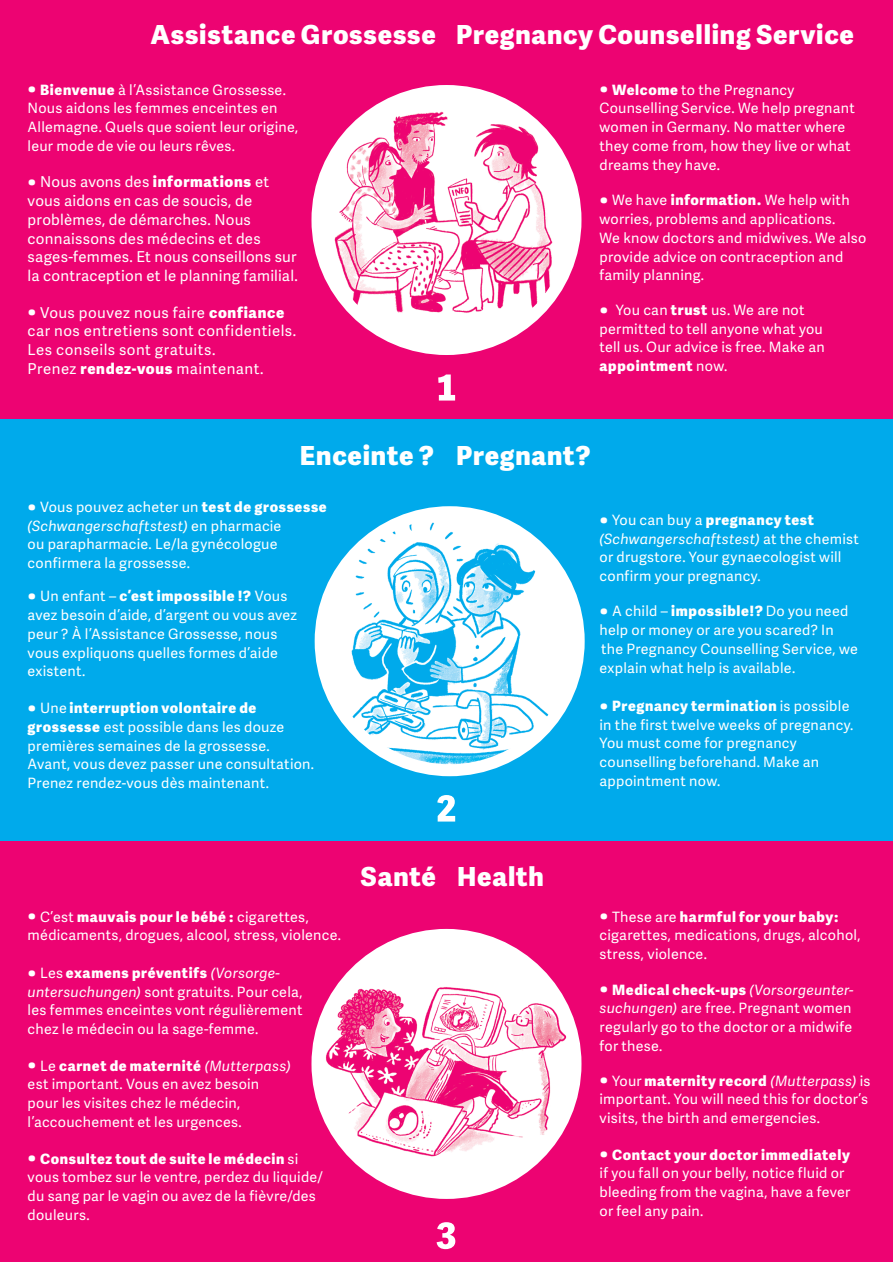
<style>
.page{position:relative;width:893px;height:1263px;background:#fff}
.page>*{position:absolute;margin:0;border:0;box-sizing:border-box;transform-origin:0 0}
.dt_Fließtext_2{font:700 37.5px "Adelle Sans ARA";color:#fff}
.dt_Überschrift{font:800 26.25px "Adelle Sans ARA";letter-spacing:.03em;color:#fff}
.t1{font:15px/18.8px "Adelle Sans ARA";letter-spacing:.02em;color:#fff}
.dt_Fließtext_2-2{font:14.25px/18.8px "Adelle Sans ARA";letter-spacing:.02em;color:#fff}
.s1{font-weight:800}
.s2{font-family:"Adelle Sans";font-style:italic}
</style>
<div class="page">
<div style="left:0;top:0;width:893px;height:420px;background:#ed0372"></div>
<div style="left:0;top:420px;width:893px;height:421px;background:#00aaeb"></div>
<div style="left:0;top:841px;width:893px;height:421px;background:#ed0372"></div>
<img style="left:317px;top:91px;width:258px;height:258px;border-radius:129px">
<div style="left:311px;top:85px;width:270px;height:270px;border:12px solid #fff;border-radius:50%"></div>
<div style="left:317px;top:935px;width:258px;height:258px;background:#fff;border-radius:50%"></div>
<img style="left:324px;top:975px;width:245px;height:186px">
<div style="left:311px;top:929px;width:270px;height:270px;border:12px solid #fff;border-radius:50%"></div>
<img style="left:321px;top:512px;width:244px;height:258px">
<div style="left:315px;top:506px;width:270px;height:270px;border:12px solid #fff;border-radius:50%"></div>
<svg style="left:437px;top:1222px;width:18px;height:27px"></svg>
<svg style="left:437px;top:795px;width:18px;height:26px"></svg>
<svg style="left:438px;top:374px;width:17px;height:27px"></svg>
<p class="dt_Überschrift" style="left:151px;top:17px;width:286px">Assistance Grossesse</p>
<p class="dt_Überschrift" style="left:456px;top:17px;width:399px">Pregnancy Counselling Service</p>
<p class="dt_Fließtext_2-2" style="left:28px;top:82px;width:272px;text-indent:12px"><span class="s1">Bienvenue</span> à l’Assistance Grossesse.<br>Nous aidons les femmes enceintes en Allemagne. Quels que soient leur origine, leur mode de vie ou leurs rêves.</p>
<p class="dt_Fließtext_2" style="left:28px;top:65px;width:10px">·</p>
<p class="dt_Fließtext_2-2" style="left:600px;top:82px;width:257px;text-indent:12px"><span class="s1">Welcome</span> to the Pregnancy<br>Counselling Service. We help pregnant women in Germany. No matter where they come from, how they live or what dreams they have.</p>
<p class="dt_Fließtext_2" style="left:600px;top:65px;width:10px">·</p>
<p class="t1" style="left:28px;top:174px;width:272px;text-indent:12px">Nous avons des <span class="s1">informations</span> et vous aidons en cas de soucis, de problèmes, de démarches. Nous connaissons des médecins et des sages-femmes. Et nous conseillons sur la contraception et le planning familial.</p>
<p class="dt_Fließtext_2" style="left:28px;top:158px;width:10px">·</p>
<p class="dt_Fließtext_2-2" style="left:600px;top:192px;width:268px;text-indent:12px">We have <span class="s1">information.</span> We help with worries, problems and applications.<br>We know doctors and midwives. We also provide advice on contraception and family planning.</p>
<p class="dt_Fließtext_2" style="left:600px;top:176px;width:10px">·</p>
<p class="t1" style="left:28px;top:304px;width:270px;text-indent:12px">Vous pouvez nous faire <span class="s1">confiance </span>car nos entretiens sont confidentiels.<br>Les conseils sont gratuits.<br>Prenez <span class="s1">rendez-vous</span> maintenant.</p>
<p class="dt_Fließtext_2" style="left:28px;top:288px;width:10px">·</p>
<p class="dt_Fließtext_2-2" style="left:600px;top:302px;width:227px;text-indent:16px">You can <span class="s1">trust</span> us. We are not permitted to tell anyone what you tell us. Our advice is free. Make an <span class="s1">appointment</span> now.</p>
<p class="dt_Fließtext_2" style="left:600px;top:285px;width:10px">·</p>
<p class="dt_Überschrift" style="left:300px;top:438px;width:136px">Enceinte ?</p>
<p class="dt_Fließtext_2-2" style="left:28px;top:499px;width:301px;text-indent:12px">Vous pouvez acheter un <span class="s1">test de grossesse </span><span class="s2">(Schwangerschaftstest)</span> en pharmacie<br>ou parapharmacie. Le/la gynécologue confirmera la grossesse.</p>
<p class="dt_Fließtext_2" style="left:28px;top:572px;width:10px">·</p>
<p class="dt_Fließtext_2" style="left:28px;top:482px;width:10px">·</p>
<p class="dt_Fließtext_2-2" style="left:28px;top:588px;width:271px;text-indent:12px">Un enfant – <span class="s1">c’est impossible !?</span> Vous avez besoin d’aide, d’argent ou vous avez peur ? À l’Assistance Grossesse, nous vous expliquons quelles formes d’aide existent.</p>
<p class="dt_Fließtext_2" style="left:28px;top:683px;width:10px">·</p>
<p class="dt_Fließtext_2-2" style="left:28px;top:700px;width:288px;text-indent:12px">Une <span class="s1">interruption volontaire de grossesse</span> est possible dans les douze premières semaines de la grossesse.<br>Avant, vous devez passer une consultation.<br>Prenez rendez-vous dès maintenant.</p>
<p class="dt_Überschrift" style="left:456px;top:438px;width:136px">Pregnant?</p>
<p class="dt_Fließtext_2-2" style="left:600px;top:512px;width:261px;text-indent:12px">You can buy a <span class="s1">pregnancy test </span><span class="s2">(Schwangerschaftstest)</span> at the chemist or drugstore. Your gynaecologist will confirm your pregnancy.</p>
<p class="dt_Fließtext_2" style="left:600px;top:495px;width:10px">·</p>
<p class="dt_Fließtext_2-2" style="left:600px;top:603px;width:260px;text-indent:12px">A child – <span class="s1">impossible!?</span> Do you need help or money or are you scared? In the Pregnancy Counselling Service, we explain what help is available.</p>
<p class="dt_Fließtext_2" style="left:600px;top:587px;width:10px">·</p>
<p class="dt_Fließtext_2-2" style="left:600px;top:698px;width:255px;text-indent:12px"><span class="s1">Pregnancy termination</span> is possible in the first twelve weeks of pregnancy.<br>You must come for pregnancy counselling beforehand. Make an appointment now.</p>
<p class="dt_Fließtext_2" style="left:600px;top:681px;width:10px">·</p>
<p class="dt_Fließtext_2-2" style="left:28px;top:909px;width:315px;text-indent:12px">C’est <span class="s1">mauvais pour le bébé :</span> cigarettes, médicaments, drogues, alcool, stress, violence.</p>
<p class="dt_Fließtext_2" style="left:28px;top:892px;width:10px">·</p>
<p class="dt_Fließtext_2-2" style="left:28px;top:965px;width:276px;text-indent:12px">Les <span class="s1">examens préventifs</span> <span class="s2">(Vorsorge&shy;untersuchungen)</span> sont gratuits. Pour cela, les femmes enceintes vont régulièrement chez le médecin ou la sage-femme.</p>
<p class="dt_Fließtext_2" style="left:28px;top:948px;width:10px">·</p>
<p class="dt_Fließtext_2-2" style="left:28px;top:1058px;width:265px;text-indent:12px">Le <span class="s1">carnet de maternité</span> <span class="s2">(Mutterpass) </span>est important. Vous en avez besoin pour les visites chez le médecin, l’accouchement et les urgences.</p>
<p class="dt_Fließtext_2" style="left:28px;top:1134px;width:10px">·</p>
<p class="dt_Fließtext_2" style="left:28px;top:1041px;width:10px">·</p>
<p class="dt_Fließtext_2-2" style="left:28px;top:1150px;width:297px;text-indent:12px"><span class="s1">Consultez tout de suite le médecin</span> si vous tombez sur le ventre, perdez du liquide/ du sang par le vagin ou avez de la fièvre/des douleurs.</p>
<p class="dt_Überschrift" style="left:361px;top:859px;width:76px">Santé</p>
<p class="dt_Überschrift" style="left:457px;top:859px;width:88px">Health</p>
<p class="dt_Fließtext_2-2" style="left:600px;top:909px;width:262px;text-indent:12px">These are <span class="s1">harmful for your baby: </span>cigarettes, medications, drugs, alcohol, stress, violence.</p>
<p class="dt_Fließtext_2" style="left:600px;top:892px;width:10px">·</p>
<p class="dt_Fließtext_2-2" style="left:600px;top:982px;width:255px;text-indent:12px"><span class="s1">Medical check-ups</span> <span class="s2">(Vorsorgeunter&shy;suchungen)</span> are free. Pregnant women regularly go to the doctor or a midwife for these.</p>
<p class="dt_Fließtext_2" style="left:600px;top:965px;width:10px">·</p>
<p class="dt_Fließtext_2-2" style="left:600px;top:1072px;width:272px;text-indent:12px">Your <span class="s1">maternity record</span> <span class="s2">(Mutterpass)</span> is important. You will need this for doctor’s visits, the birth and emergencies.</p>
<p class="dt_Fließtext_2" style="left:600px;top:1130px;width:10px">·</p>
<p class="dt_Fließtext_2" style="left:600px;top:1056px;width:10px">·</p>
<p class="dt_Fließtext_2-2" style="left:600px;top:1147px;width:252px;text-indent:12px"><span class="s1">Contact your doctor immediately </span>if you fall on your belly, notice fluid or bleeding from the vagina, have a fever or feel any pain.</p>
</div>
